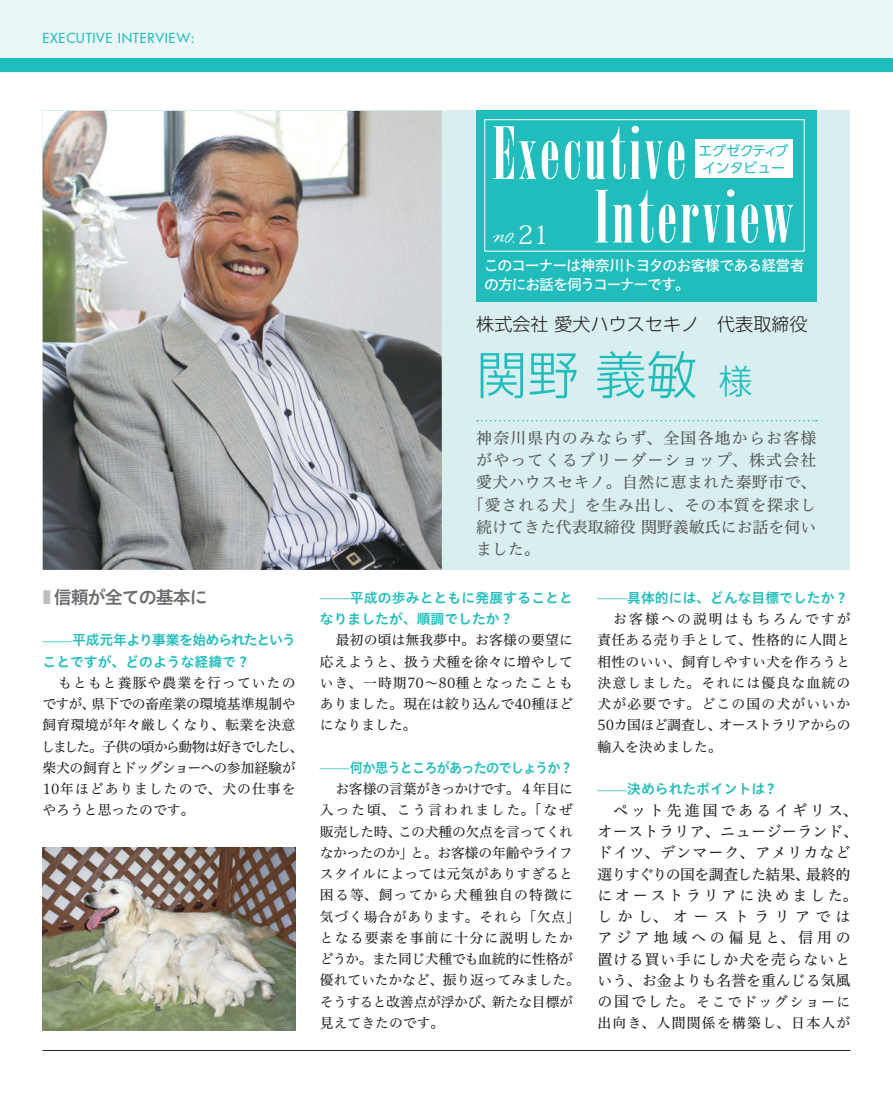
<style>
.page{position:relative;width:893px;height:1093px;background:#fff}
.page>*{position:absolute;margin:0;border:0;box-sizing:border-box;transform-origin:0 0}
.t1{font:51px "UD Shin Go Pro Light 90 msp RKSJ H";color:#21bdbd}
.t2{font:18px "UD Shin Go Pro Light 90 msp RKSJ H";color:#231f20}
.t3{font:18px "Hiragino UD Sans Std W6 90 msp RKSJ H";letter-spacing:-.06em;color:#6c6d70}
.t4{font:15.9px "Hiragino UD Serif Std W4 90 msp RKSJ H";letter-spacing:.075em;color:#57585a}
.t5{font:15.9px "Hiragino UD Serif Std W4 90 msp RKSJ H";letter-spacing:.045em;color:#57585a}
.t6{font:15.9px "Hiragino UD Serif Std W4 90 msp RKSJ H";letter-spacing:.02em;color:#57585a}
.t7{font:15.9px "Hiragino UD Serif Std W4 90 msp RKSJ H";color:#57585a}
.t8{font:italic 15.15px "Rage";color:#fff}
.t9{font:14.85px/21.3px "Hiragino UD Serif Std W4 90 msp RKSJ H";letter-spacing:.075em;color:#231f20}
.t10{font:14.85px/19.2px "Hiragino UD Sans Std W5 90 msp RKSJ H";letter-spacing:-.07em;color:#fff}
.t11{font:13.8px/21.3px "Hiragino UD Serif Std W4 90 msp RKSJ H";color:#231f20}
.t12{font:13.8px/21.3px "Hiragino UD Sans Std W6 90 msp RKSJ H";color:#21bdbd}
.t13{font:13.8px/21.3px "Hiragino UD Serif Std W4 90 msp RKSJ H";letter-spacing:.095em;color:#231f20}
.t14{font:13.8px "Hiragino UD Sans Std W6 90 msp RKSJ H";letter-spacing:-.065em;color:#21bdbd;scale:.95 1}
.t15{font:13.8px/17px "UD Shin Go Pro Regular 90 msp RKSJ H";color:#21bdbd}
.t16{font:500 13.5px "Futura";letter-spacing:.05em;color:#21bdbd}
.s1{color:#bcbdc0}
.s2{font-family:"Hiragino UD Serif Std W4 90 msp RKSJ H";font-size:14.85px}
.s3{font-family:"Koz Min Pro Regular 90 msp RKSJ H";font-style:normal;font-size:25.5px}
.s4{font-size:34.05px}
.s5{font-size:14.85px}
</style>
<div class="page">
<div style="left:0;top:0;width:893px;height:72px;background:#ebf6f6"></div>
<div style="left:0;top:58px;width:893px;height:14px;background:#21bdbd"></div>
<hr style="left:43px;top:1050px;width:807px;height:1px;background:#231f20">
<div style="left:43px;top:111px;width:807px;height:459px;background:#d8eeef"></div>
<div style="left:476px;top:111px;width:340px;height:191px;background:#21bdbd"></div>
<div style="left:485px;top:119px;width:319px;height:132px;border:1px solid #fff"></div>
<img style="left:43px;top:111px;width:399px;height:459px">
<svg style="left:493px;top:126px;width:43px;height:53px"></svg>
<svg style="left:542px;top:141px;width:16px;height:38px"></svg>
<svg style="left:565px;top:141px;width:40px;height:38px"></svg>
<svg style="left:611px;top:126px;width:73px;height:53px"></svg>
<div style="left:695px;top:140px;width:97px;height:38px;background:#fff"></div>
<svg style="left:595px;top:190px;width:38px;height:52px"></svg>
<svg style="left:639px;top:190px;width:14px;height:53px"></svg>
<svg style="left:659px;top:204px;width:16px;height:39px"></svg>
<svg style="left:681px;top:189px;width:112px;height:54px"></svg>
<svg style="left:477px;top:420px;width:340px;height:1px"></svg>
<img style="left:43px;top:847px;width:253px;height:183px">
<p class="t16" style="left:43px;top:28px;width:154px">EXECUTIVE INTERVIEW:</p>
<h2 class="t3" style="left:43px;top:591px;width:167px"><span class="s1">■</span> 信頼が全ての基本に</h2>
<p class="t12" style="left:43px;top:631px;width:255px"><span class="s2">̶</span>平成元年より事業を始められたということですが、どのような経緯で？</p>
<p class="t11" style="left:42px;top:674px;width:263px;text-indent:17px">もともと養豚や農業を行っていたのですが、県下での畜産業の環境基準規制や飼育環境が年々厳しくなり、転業を決意しました。子供の頃から動物は好きでしたし、柴犬の飼育とドッグショーへの参加経験が<br>10年ほどありましたので、犬の仕事をやろうと思ったのです。</p>
<p class="t8" style="left:492px;top:230px;width:58px">NO.<span class="s3">21</span></p>
<p class="t15" style="left:698px;top:144px;width:92px">エグゼクティブインタビュー</p>
<p class="t10" style="left:484px;top:258px;width:322px">このコーナーは神奈川トヨタのお客様である経営者の方にお話を伺うコーナーです。</p>
<h2 class="t2" style="left:476px;top:317px;width:333px">株式会社 愛犬ハウスセキノ　代表取締役</h2>
<h1 class="t1" style="left:476px;top:356px;width:278px">関野 義敏 <span class="s4">様</span></h1>
<p class="t4" style="left:476px;top:432px;width:342px">神奈川県内のみならず、全国各地からお客様</p>
<p class="t4" style="left:476px;top:454px;width:342px">がやってくるブリーダーショップ、株式会社</p>
<p class="t6" style="left:476px;top:476px;width:342px">愛犬ハウスセキノ。自然に恵まれた秦野市で、</p>
<p class="t5" style="left:468px;top:498px;width:350px">「愛される犬」を生み出し、その本質を探求し</p>
<p class="t7" style="left:476px;top:521px;width:342px">続けてきた代表取締役 関野義敏氏にお話を伺い</p>
<p class="t5" style="left:476px;top:543px;width:65px">ました。</p>
<p class="t12" style="left:320px;top:589px;width:255px"><span class="s2">̶</span>平成の歩みとともに発展することとなりましたが、順調でしたか？</p>
<p class="t11" style="left:320px;top:631px;width:254px;text-align:justify;text-indent:16px">最初の頃は無我夢中。お客様の要望に応えようと、扱う犬種を徐々に増やしていき、一時期70～80種となったこともありました。現在は絞り込んで40種ほどになりました。</p>
<p class="t14" style="left:320px;top:762px;width:268px"><span class="s2">̶</span>何か思うところがあったのでしょうか？</p>
<p class="t11" style="left:320px;top:780px;width:262px;text-indent:16px">お客様の言葉がきっかけです。４年目に入った頃、こう言われました。「なぜ販売した時、この犬種の欠点を言ってくれなかったのか」と。お客様の年齢やライフスタイルによっては元気がありすぎると困る等、飼ってから犬種独自の特徴に気づく場合があります。それら「欠点」となる要素を事前に十分に説明したかどうか。また同じ犬種でも血統的に性格が優れていたかなど、振り返ってみました。そうすると改善点が浮かび、新たな目標が見えてきたのです。</p>
<p class="t12" style="left:597px;top:589px;width:252px"><span class="s2">̶</span>具体的には、どんな目標でしたか？</p>
<p class="t11" style="left:597px;top:610px;width:255px;text-align:justify;text-indent:16px">お客様への説明はもちろんですが責任ある売り手として、性格的に人間と相性のいい、飼育しやすい犬を作ろうと決意しました。それには優良な血統の犬が必要です。どこの国の犬がいいか50カ国ほど調査し、オーストラリアからの輸入を決めました。</p>
<p class="t12" style="left:597px;top:780px;width:178px"><span class="s2">̶</span>決められたポイントは?</p>
<p class="t9" style="left:597px;top:801px;width:262px;text-indent:16px">ペット先進国であるイギリス、オーストラリア、ニュージーランド、ドイツ、デンマーク、アメリカなど選りすぐりの国を調査した結果、最終的にオーストラリアに決めました。しかし、オーストラリアではアジア地域への偏見と、信用の置ける買い手にしか犬を売らないという、お金よりも名誉を重んじる気風</p>
<p class="t13" style="left:597px;top:993px;width:254px"><span class="s5">の国でした。</span>そこでドッグショーに出向き、人間関係を構築し、日本人が</p>
</div>
